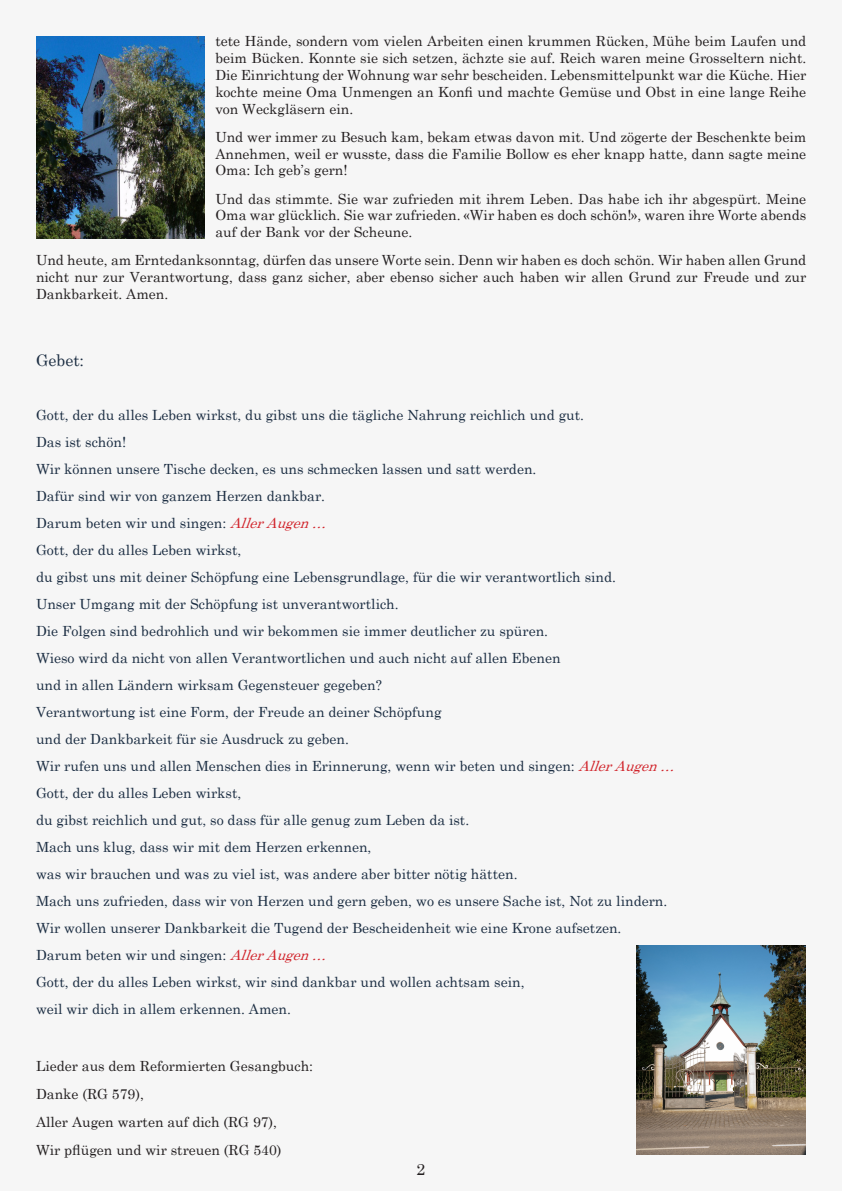
<style>
.page{position:relative;width:842px;height:1191px;background:#f6f6f6}
.page>*{position:absolute;margin:0;border:0;box-sizing:border-box;transform-origin:0 0}
.Uebertitel16_Gebet{font:16px "Century Schoolbook";color:#1b2d42}
.t1{font:16px "Century Schoolbook";color:#231f20}
.Uebertitel16_Gebet-2{font:14px "Century Schoolbook";color:#1b2d42}
.Predigt{font:14px/16.8px "Century Schoolbook";color:#231f20;text-align:justify}
.s1{font-style:italic;color:#d1232a}
</style>
<div class="page">
<img style="left:36px;top:36px;width:168px;height:202px">
<img style="left:637px;top:945px;width:169px;height:210px">
<p class="Predigt" style="left:215px;top:32px;width:592px">tete Hände, sondern vom vielen Arbeiten einen krummen Rücken, Mühe beim Laufen und beim Bücken. Konnte sie sich setzen, ächzte sie auf. Reich waren meine Grosseltern nicht.<br>Die Einrichtung der Wohnung war sehr bescheiden. Lebensmittelpunkt war die Küche. Hier kochte meine Oma Unmengen an Konfi und machte Gemüse und Obst in eine lange Reihe von Weckgläsern ein.</p>
<p class="Predigt" style="left:215px;top:127px;width:592px">Und wer immer zu Besuch kam, bekam etwas davon mit. Und zögerte der Beschenkte beim Annehmen, weil er wusste, dass die Familie Bollow es eher knapp hatte, dann sagte meine Oma: Ich geb’s gern!</p>
<p class="Predigt" style="left:215px;top:189px;width:592px">Und das stimmte. Sie war zufrieden mit ihrem Leben. Das habe ich ihr abgespürt. Meine Oma war glücklich. Sie war zufrieden. «Wir haben es doch schön!», waren ihre Worte abends auf der Bank vor der Scheune.</p>
<p class="Predigt" style="left:36px;top:251px;width:772px">Und heute, am Erntedanksonntag, dürfen das unsere Worte sein. Denn wir haben es doch schön. Wir haben allen Grund nicht nur zur Verantwortung, dass ganz sicher, aber ebenso sicher auch haben wir allen Grund zur Freude und zur Dankbarkeit. Amen.</p>
<p class="Uebertitel16_Gebet" style="left:36px;top:347px;width:50px">Gebet:</p>
<p class="Uebertitel16_Gebet-2" style="left:36px;top:403px;width:550px">Gott, der du alles Leben wirkst, du gibst uns die tägliche Nahrung reichlich und gut.</p>
<p class="Uebertitel16_Gebet-2" style="left:36px;top:430px;width:92px">Das ist schön!</p>
<p class="Uebertitel16_Gebet-2" style="left:36px;top:457px;width:502px">Wir können unsere Tische decken, es uns schmecken lassen und satt werden.</p>
<p class="Uebertitel16_Gebet-2" style="left:36px;top:484px;width:291px">Dafür sind wir von ganzem Herzen dankbar.</p>
<p class="Uebertitel16_Gebet-2" style="left:36px;top:511px;width:299px">Darum beten wir und singen: <span class="s1">AllerAugen…</span></p>
<p class="Uebertitel16_Gebet-2" style="left:36px;top:538px;width:207px">Gott, der du alles Leben wirkst,</p>
<p class="Uebertitel16_Gebet-2" style="left:36px;top:565px;width:581px">du gibst uns mit deiner Schöpfung eine Lebensgrundlage, für die wir verantwortlich sind.</p>
<p class="Uebertitel16_Gebet-2" style="left:36px;top:592px;width:364px">Unser Umgang mit der Schöpfung ist unverantwortlich.</p>
<p class="Uebertitel16_Gebet-2" style="left:36px;top:619px;width:514px">Die Folgen sind bedrohlich und wir bekommen sie immer deutlicher zu spüren.</p>
<p class="Uebertitel16_Gebet-2" style="left:36px;top:646px;width:526px">Wieso wird da nicht von allen Verantwortlichen und auch nicht auf allen Ebenen</p>
<p class="Uebertitel16_Gebet-2" style="left:36px;top:673px;width:347px">und in allen Ländern wirksam Gegensteuer gegeben?</p>
<p class="Uebertitel16_Gebet-2" style="left:36px;top:700px;width:407px">Verantwortung ist eine Form, der Freude an deiner Schöpfung</p>
<p class="Uebertitel16_Gebet-2" style="left:36px;top:727px;width:314px">und der Dankbarkeit für sie Ausdruck zu geben.</p>
<p class="Uebertitel16_Gebet-2" style="left:36px;top:754px;width:647px">Wir rufen uns und allen Menschen dies in Erinnerung, wenn wir beten und singen: <span class="s1">AllerAugen…</span></p>
<p class="Uebertitel16_Gebet-2" style="left:36px;top:781px;width:207px">Gott, der du alles Leben wirkst,</p>
<p class="Uebertitel16_Gebet-2" style="left:36px;top:808px;width:435px">du gibst reichlich und gut, so dass für alle genug zum Leben da ist.</p>
<p class="Uebertitel16_Gebet-2" style="left:36px;top:835px;width:337px">Mach uns klug, dass wir mit dem Herzen erkennen,</p>
<p class="Uebertitel16_Gebet-2" style="left:36px;top:862px;width:483px">was wir brauchen und was zu viel ist, was andere aber bitter nötig hätten.</p>
<p class="Uebertitel16_Gebet-2" style="left:36px;top:889px;width:633px">Mach uns zufrieden, dass wir von Herzen und gern geben, wo es unsere Sache ist, Not zu lindern.</p>
<p class="Uebertitel16_Gebet-2" style="left:36px;top:916px;width:587px">Wir wollen unserer Dankbarkeit die Tugend der Bescheidenheit wie eine Krone aufsetzen.</p>
<p class="Uebertitel16_Gebet-2" style="left:36px;top:943px;width:299px">Darum beten wir und singen: <span class="s1">AllerAugen…</span></p>
<p class="Uebertitel16_Gebet-2" style="left:36px;top:970px;width:490px">Gott, der du alles Leben wirkst, wir sind dankbar und wollen achtsam sein,</p>
<p class="Uebertitel16_Gebet-2" style="left:36px;top:997px;width:256px">weil wir dich in allem erkennen. Amen.</p>
<p class="Predigt" style="left:36px;top:1055px;width:279px">Lieder aus dem Reformierten Gesangbuch:</p>
<p class="Predigt" style="left:36px;top:1084px;width:109px">Danke (RG 579),</p>
<p class="Predigt" style="left:36px;top:1112px;width:243px">Aller Augen warten auf dich (RG 97),</p>
<p class="Predigt" style="left:36px;top:1140px;width:247px">Wir pflügen und wir streuen (RG 540)</p>
<p class="t1" style="left:416px;top:1156px;width:10px">2</p>
</div>
